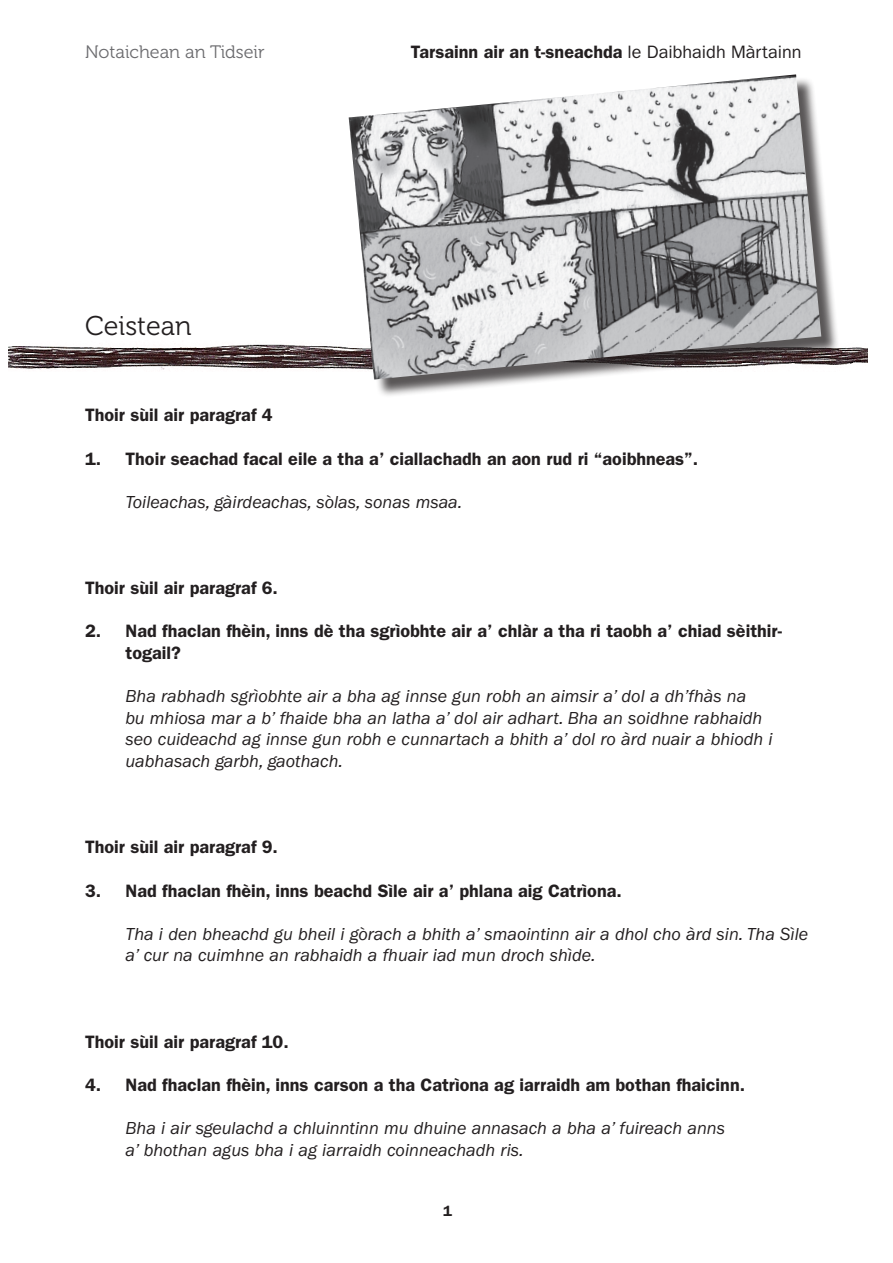
<style>
.page{position:relative;width:893px;height:1263px;background:#fff}
.page>*{position:absolute;margin:0;border:0;box-sizing:border-box;transform-origin:0 0}
.t1{font:27px "Museo 300";color:#231f20}
.answer{font:italic 18px/21.6px "ITC Franklin Gothic Std";color:#231f20}
.answer-2{font:600 18px/21.6px "ITC Franklin Gothic Std";color:#231f20}
.t2{font:18px "Museo 300";color:#6b6b6e}
.t3{font:600 15px "ITC Franklin Gothic Std";color:#231f20}
.s1{font-weight:400}
</style>
<div class="page">
<img style="left:9px;top:344px;width:858px;height:26px">
<div style="left:351px;top:77px;width:489px;height:321px;background:#231f20;opacity:.75"></div>
<img style="left:349px;top:74px;width:472px;height:306px">
<p class="t2" style="left:85px;top:42px;width:181px">Notaichean an Tidseir</p>
<p class="answer-2" style="left:411px;top:41px;width:392px">Tarsainn air an t-sneachda <span class="s1">le Daibhaidh Màrtainn</span></p>
<p class="t1" style="left:85px;top:311px;width:108px">Ceistean</p>
<p class="answer-2" style="left:85px;top:404px;width:189px">Thoir sùil air paragraf 4</p>
<p class="answer-2" style="left:85px;top:448px;width:615px">1. Thoir seachad facal eile a tha a’ ciallachadh an aon rud ri “aoibhneas”.</p>
<p class="answer" style="left:126px;top:491px;width:338px">Toileachas, gàirdeachas, sòlas, sonas msaa.</p>
<p class="answer-2" style="left:85px;top:577px;width:194px">Thoir sùil air paragraf 6.</p>
<p class="answer-2" style="left:126px;top:620px;width:658px;text-indent:-40px">2. Nad fhaclan fhèin, inns dè tha sgrìobhte air a’ chlàr a tha ri taobh a’ chiad sèithir&shy;togail?</p>
<p class="answer" style="left:126px;top:686px;width:649px">Bha rabhadh sgrìobhte air a bha ag innse gun robh an aimsir a’ dol a dh’fhàs na<br>bu mhiosa mar a b’ fhaide bha an latha a’ dol air adhart. Bha an soidhne rabhaidh seo cuideachd ag innse gun robh e cunnartach a bhith a’ dol ro àrd nuair a bhiodh i uabhasach garbh, gaothach.</p>
<p class="answer-2" style="left:85px;top:836px;width:194px">Thoir sùil air paragraf 9.</p>
<p class="answer-2" style="left:85px;top:880px;width:538px">3. Nad fhaclan fhèin, inns beachd Sìle air a’ phlana aig Catrìona.</p>
<p class="answer" style="left:126px;top:923px;width:684px">Tha i den bheachd gu bheil i gòrach a bhith a’ smaointinn air a dhol cho àrd sin. Tha Sìle a’ cur na cuimhne an rabhaidh a fhuair iad mun droch shìde.</p>
<p class="answer-2" style="left:85px;top:1031px;width:205px">Thoir sùil air paragraf 10.</p>
<p class="answer-2" style="left:85px;top:1074px;width:662px">4. Nad fhaclan fhèin, inns carson a tha Catrìona ag iarraidh am bothan fhaicinn.</p>
<p class="answer" style="left:126px;top:1118px;width:601px">Bha i air sgeulachd a chluinntinn mu dhuine annasach a bha a’ fuireach anns a’ bhothan agus bha i ag iarraidh coinneachadh ris.</p>
<p class="t3" style="left:443px;top:1202px;width:10px">1</p>
</div>
